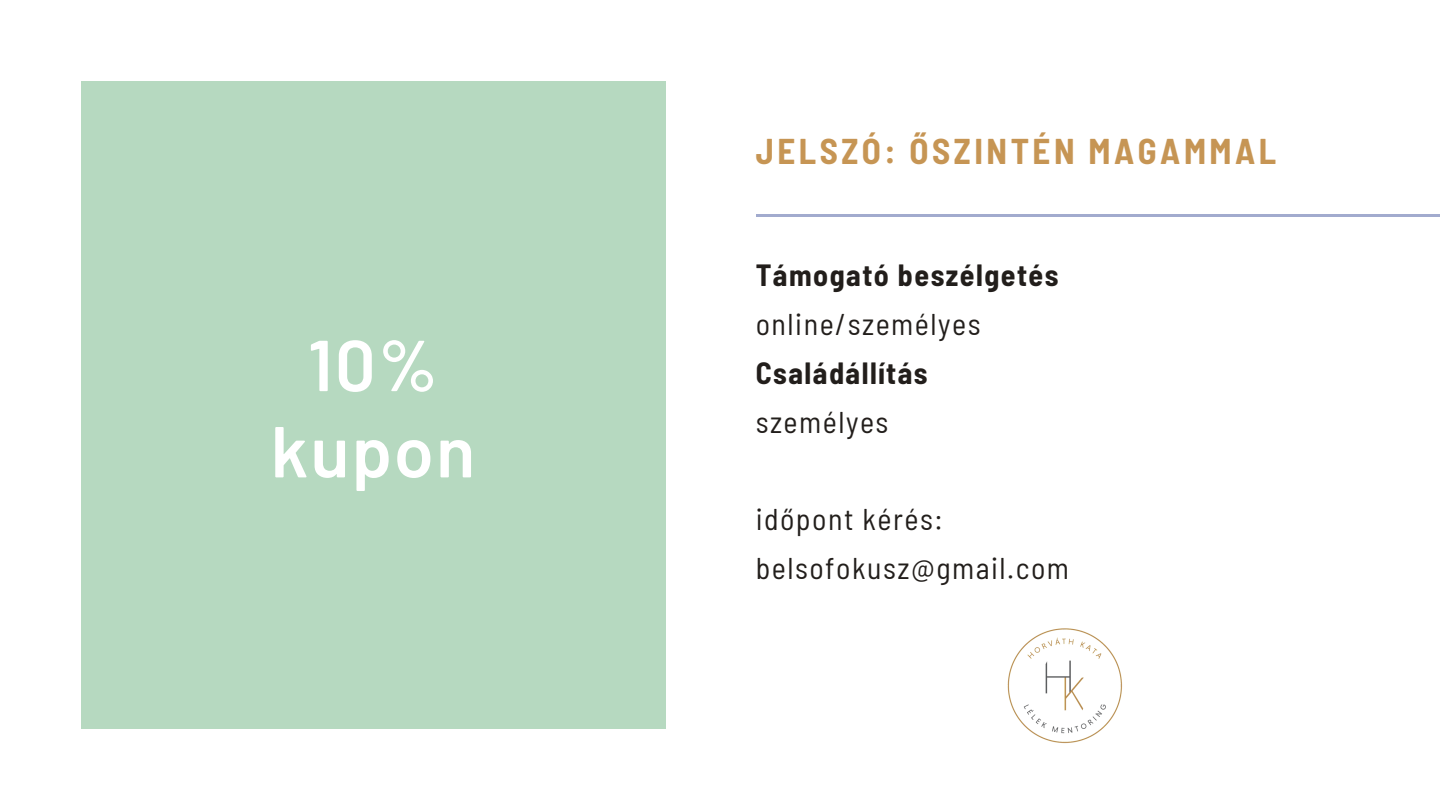
<style>
.page{position:relative;width:1440px;height:810px;background:#fff}
.page>*{position:absolute;margin:0;border:0;box-sizing:border-box;transform-origin:0 0}
.t1{font:600 72px/86.2px "Barlow";letter-spacing:.03em;color:#fff;text-align:center}
.t2{font:700 semi-condensed 35px "Barlow";letter-spacing:.1em;color:#c69554}
.t3{font:semi-condensed 30px/48.8px "Barlow";letter-spacing:.05em;color:#221e1b}
.t4{font:700 semi-condensed 30px "Barlow";letter-spacing:.05em;color:#221e1b}
</style>
<div class="page">
<div style="left:81px;top:81px;width:584px;height:648px;background:#b6d9c0"></div>
<hr style="left:756px;top:214px;width:684px;height:2px;background:#a2abce">
<img style="left:1007px;top:628px;width:115px;height:116px">
<h1 class="t1" style="left:271px;top:319px;width:206px">10% kupon</h1>
<p class="t2" style="left:756px;top:129px;width:522px">JELSZÓ: ŐSZINTÉN MAGAMMAL</p>
<p class="t4" style="left:756px;top:256px;width:304px">Támogató beszélgetés</p>
<p class="t3" style="left:756px;top:299px;width:226px">online/személyes</p>
<p class="t4" style="left:756px;top:354px;width:173px">Családállítás</p>
<p class="t3" style="left:756px;top:396px;width:134px">személyes</p>
<p class="t3" style="left:756px;top:494px;width:315px">időpont kérés: belsofokusz@gmail.com</p>
</div>
